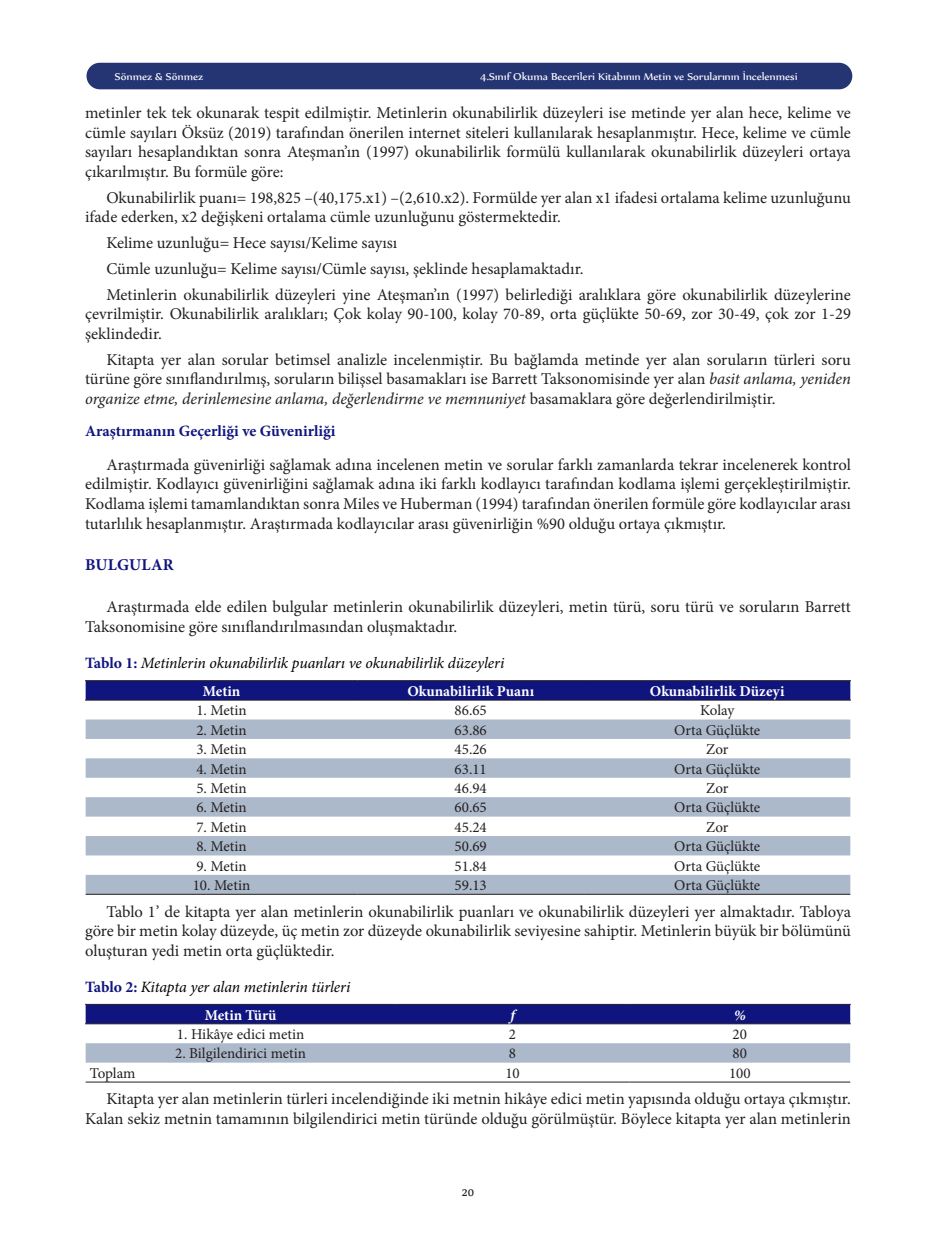
<style>
.page{position:relative;width:936px;height:1255px;background:#fff}
.page>*{position:absolute;margin:0;border:0;box-sizing:border-box;transform-origin:0 0}
.Mnormal{font:16.5px/19.5px "Minion Pro";color:#231f20;text-align:justify}
.t1{font:700 16.5px "Minion Pro";letter-spacing:.01em;color:#10147e}
.TableH{font:italic 15.75px "Minion Pro";letter-spacing:-.01em;color:#000}
.t2{font:700 15.75px "Minion Pro";color:#10147e}
.Tabletxt{font:15px "Minion Pro";color:#231f20}
.Tabletxt-2{font:700 15px "Minion Pro";color:#fff}
.Tabletxt-3{font:italic 700 15px "Minion Pro";color:#fff}
.t3{font:13.5px "Nyala";color:#231f20}
.t4{font:12px "Nyala";color:#fff;scale:1.08 1}
.s1{font-style:italic}
.s2{font-weight:700;font-style:normal;color:#10147e}
</style>
<div class="page">
<div style="left:86px;top:63px;width:766px;height:26px;background:#253573;border-radius:13px"></div>
<div style="left:86px;top:681px;width:764px;height:18px;background:#10147e"></div>
<svg style="left:86px;top:719px;width:764px;height:174px;fill:#acb9ca"></svg>
<hr style="left:85px;top:680px;width:272px;height:1px;background:#231f20">
<hr style="left:357px;top:680px;width:227px;height:1px;background:#231f20">
<hr style="left:584px;top:680px;width:266px;height:1px;background:#231f20">
<hr style="left:86px;top:893px;width:271px;height:1px;background:#231f20">
<hr style="left:357px;top:893px;width:227px;height:1px;background:#231f20">
<hr style="left:584px;top:893px;width:266px;height:1px;background:#231f20">
<hr style="left:85px;top:699px;width:272px;height:1px;background:#231f20">
<hr style="left:357px;top:699px;width:227px;height:1px;background:#231f20">
<hr style="left:584px;top:699px;width:266px;height:1px;background:#231f20">
<div style="left:86px;top:1004px;width:764px;height:19px;background:#10147e"></div>
<div style="left:86px;top:1043px;width:764px;height:19px;background:#acb9ca"></div>
<hr style="left:85px;top:1003px;width:310px;height:1px;background:#231f20">
<hr style="left:395px;top:1003px;width:234px;height:1px;background:#231f20">
<hr style="left:629px;top:1003px;width:221px;height:1px;background:#231f20">
<hr style="left:86px;top:1081px;width:309px;height:1px;background:#231f20">
<hr style="left:395px;top:1081px;width:234px;height:1px;background:#231f20">
<hr style="left:629px;top:1081px;width:221px;height:1px;background:#231f20">
<hr style="left:85px;top:1023px;width:310px;height:1px;background:#231f20">
<hr style="left:395px;top:1023px;width:234px;height:1px;background:#231f20">
<hr style="left:629px;top:1023px;width:221px;height:1px;background:#231f20">
<p class="t4" style="left:115px;top:69px;width:83px">Sönmez &amp; Sönmez</p>
<p class="t4" style="left:480px;top:69px;width:295px">4.Sınıf Okuma Becerileri Kitabının Metin ve Sorularının İncelenmesi</p>
<p class="Mnormal" style="left:85px;top:103px;width:767px">metinler tek tek okunarak tespit edilmiştir. Metinlerin okunabilirlik düzeyleri ise metinde yer alan hece, kelime ve cümle sayıları Öksüz (2019) tarafından önerilen internet siteleri kullanılarak hesaplanmıştır. Hece, kelime ve cümle sayıları hesaplandıktan sonra Ateşman’ın (1997) okunabilirlik formülü kullanılarak okunabilirlik düzeyleri ortaya çıkarılmıştır. Bu formüle göre:</p>
<p class="Mnormal" style="left:85px;top:188px;width:767px;text-indent:21px">Okunabilirlik puanı= 198,825 –(40,175.x1) –(2,610.x2). Formülde yer alan x1 ifadesi ortalama kelime uzunluğunu ifade ederken, x2 değişkeni ortalama cümle uzunluğunu göstermektedir.</p>
<p class="Mnormal" style="left:106px;top:233px;width:292px">Kelime uzunluğu= Hece sayısı/Kelime sayısı</p>
<p class="Mnormal" style="left:106px;top:259px;width:478px">Cümle uzunluğu= Kelime sayısı/Cümle sayısı, şeklinde hesaplamaktadır.</p>
<p class="Mnormal" style="left:85px;top:285px;width:767px;text-indent:21px">Metinlerin okunabilirlik düzeyleri yine Ateşman’ın (1997) belirlediği aralıklara göre okunabilirlik düzeylerine çevrilmiştir. Okunabilirlik aralıkları; Çok kolay 90-100, kolay 70-89, orta güçlükte 50-69, zor 30-49, çok zor 1-29 şeklindedir.</p>
<p class="Mnormal" style="left:85px;top:350px;width:767px;text-indent:21px">Kitapta yer alan sorular betimsel analizle incelenmiştir. Bu bağlamda metinde yer alan soruların türleri soru türüne göre sınıflandırılmış, soruların bilişsel basamakları ise Barrett Taksonomisinde yer alan <span class="s1">basit anlama, yeniden organize etme, derinlemesine anlama, değerlendirme ve memnuniyet</span> basamaklara göre değerlendirilmiştir.</p>
<h3 class="t2" style="left:85px;top:419px;width:252px">Araştırmanın Geçerliği ve Güvenirliği</h3>
<p class="Mnormal" style="left:85px;top:455px;width:767px;text-indent:21px">Araştırmada güvenirliği sağlamak adına incelenen metin ve sorular farklı zamanlarda tekrar incelenerek kontrol edilmiştir. Kodlayıcı güvenirliğini sağlamak adına iki farklı kodlayıcı tarafından kodlama işlemi gerçekleştirilmiştir.<br>Kodlama işlemi tamamlandıktan sonra Miles ve Huberman (1994) tarafından önerilen formüle göre kodlayıcılar arası tutarlılık hesaplanmıştır. Araştırmada kodlayıcılar arası güvenirliğin %90 olduğu ortaya çıkmıştır.</p>
<h2 class="t1" style="left:85px;top:552px;width:90px">BULGULAR</h2>
<p class="Mnormal" style="left:85px;top:597px;width:767px;text-indent:21px">Araştırmada elde edilen bulgular metinlerin okunabilirlik düzeyleri, metin türü, soru türü ve soruların Barrett<br>Taksonomisine göre sınıflandırılmasından oluşmaktadır.</p>
<p class="TableH" style="left:85px;top:652px;width:421px"><span class="s2">Tablo 1:</span> Metinlerin okunabilirlik puanları ve okunabilirlik düzeyleri</p>
<p class="Tabletxt-2" style="left:203px;top:680px;width:39px">Metin</p>
<p class="Tabletxt-2" style="left:407px;top:680px;width:128px">Okunabilirlik Puanı</p>
<p class="Tabletxt-2" style="left:650px;top:680px;width:136px">Okunabilirlik Düzeyi</p>
<p class="Tabletxt" style="left:196px;top:700px;width:52px">1. Metin</p>
<p class="Tabletxt" style="left:454px;top:700px;width:34px">86.65</p>
<p class="Tabletxt" style="left:700px;top:700px;width:36px">Kolay</p>
<p class="Tabletxt" style="left:196px;top:719px;width:52px">2. Metin</p>
<p class="Tabletxt" style="left:454px;top:719px;width:34px">63.86</p>
<p class="Tabletxt" style="left:674px;top:719px;width:88px">Orta Güçlükte</p>
<p class="Tabletxt" style="left:196px;top:739px;width:52px">3. Metin</p>
<p class="Tabletxt" style="left:454px;top:739px;width:34px">45.26</p>
<p class="Tabletxt" style="left:706px;top:739px;width:24px">Zor</p>
<p class="Tabletxt" style="left:196px;top:758px;width:52px">4. Metin</p>
<p class="Tabletxt" style="left:454px;top:758px;width:34px">63.11</p>
<p class="Tabletxt" style="left:674px;top:758px;width:88px">Orta Güçlükte</p>
<p class="Tabletxt" style="left:196px;top:778px;width:52px">5. Metin</p>
<p class="Tabletxt" style="left:454px;top:778px;width:34px">46.94</p>
<p class="Tabletxt" style="left:706px;top:778px;width:24px">Zor</p>
<p class="Tabletxt" style="left:196px;top:797px;width:52px">6. Metin</p>
<p class="Tabletxt" style="left:454px;top:797px;width:34px">60.65</p>
<p class="Tabletxt" style="left:674px;top:797px;width:88px">Orta Güçlükte</p>
<p class="Tabletxt" style="left:196px;top:817px;width:52px">7. Metin</p>
<p class="Tabletxt" style="left:454px;top:817px;width:34px">45.24</p>
<p class="Tabletxt" style="left:706px;top:817px;width:24px">Zor</p>
<p class="Tabletxt" style="left:196px;top:836px;width:52px">8. Metin</p>
<p class="Tabletxt" style="left:454px;top:836px;width:34px">50.69</p>
<p class="Tabletxt" style="left:674px;top:836px;width:88px">Orta Güçlükte</p>
<p class="Tabletxt" style="left:196px;top:855px;width:52px">9. Metin</p>
<p class="Tabletxt" style="left:454px;top:855px;width:34px">51.84</p>
<p class="Tabletxt" style="left:674px;top:855px;width:88px">Orta Güçlükte</p>
<p class="Tabletxt" style="left:193px;top:875px;width:59px">10. Metin</p>
<p class="Tabletxt" style="left:454px;top:875px;width:34px">59.13</p>
<p class="Tabletxt" style="left:674px;top:875px;width:88px">Orta Güçlükte</p>
<p class="Mnormal" style="left:85px;top:901px;width:767px;text-indent:21px">Tablo 1’ de kitapta yer alan metinlerin okunabilirlik puanları ve okunabilirlik düzeyleri yer almaktadır. Tabloya göre bir metin kolay düzeyde, üç metin zor düzeyde okunabilirlik seviyesine sahiptir. Metinlerin büyük bir bölümünü oluşturan yedi metin orta güçlüktedir.</p>
<p class="TableH" style="left:85px;top:975px;width:267px"><span class="s2">Tablo 2:</span> Kitapta yer alan metinlerin türleri</p>
<p class="Tabletxt-2" style="left:205px;top:1004px;width:73px">Metin Türü</p>
<p class="Tabletxt-3" style="left:510px;top:1004px;width:6px">f</p>
<p class="Tabletxt-3" style="left:733px;top:1004px;width:14px">%</p>
<p class="Tabletxt" style="left:177px;top:1024px;width:129px">1. Hikâye edici metin</p>
<p class="Tabletxt" style="left:509px;top:1024px;width:9px">2</p>
<p class="Tabletxt" style="left:732px;top:1024px;width:16px">20</p>
<p class="Tabletxt" style="left:175px;top:1043px;width:132px">2. Bilgilendirici metin</p>
<p class="Tabletxt" style="left:509px;top:1043px;width:9px">8</p>
<p class="Tabletxt" style="left:732px;top:1043px;width:16px">80</p>
<p class="Tabletxt" style="left:90px;top:1062px;width:47px">Toplam</p>
<p class="Tabletxt" style="left:505px;top:1062px;width:16px">10</p>
<p class="Tabletxt" style="left:729px;top:1062px;width:23px">100</p>
<p class="Mnormal" style="left:85px;top:1089px;width:767px;text-align:right">Kitapta yer alan metinlerin türleri incelendiğinde iki metnin hikâye edici metin yapısında olduğu ortaya çıkmıştır.<br>Kalan sekiz metnin tamamının bilgilendirici metin türünde olduğu görülmüştür. Böylece kitapta yer alan metinlerin</p>
<p class="t3" style="left:462px;top:1183px;width:14px">20</p>
</div>
